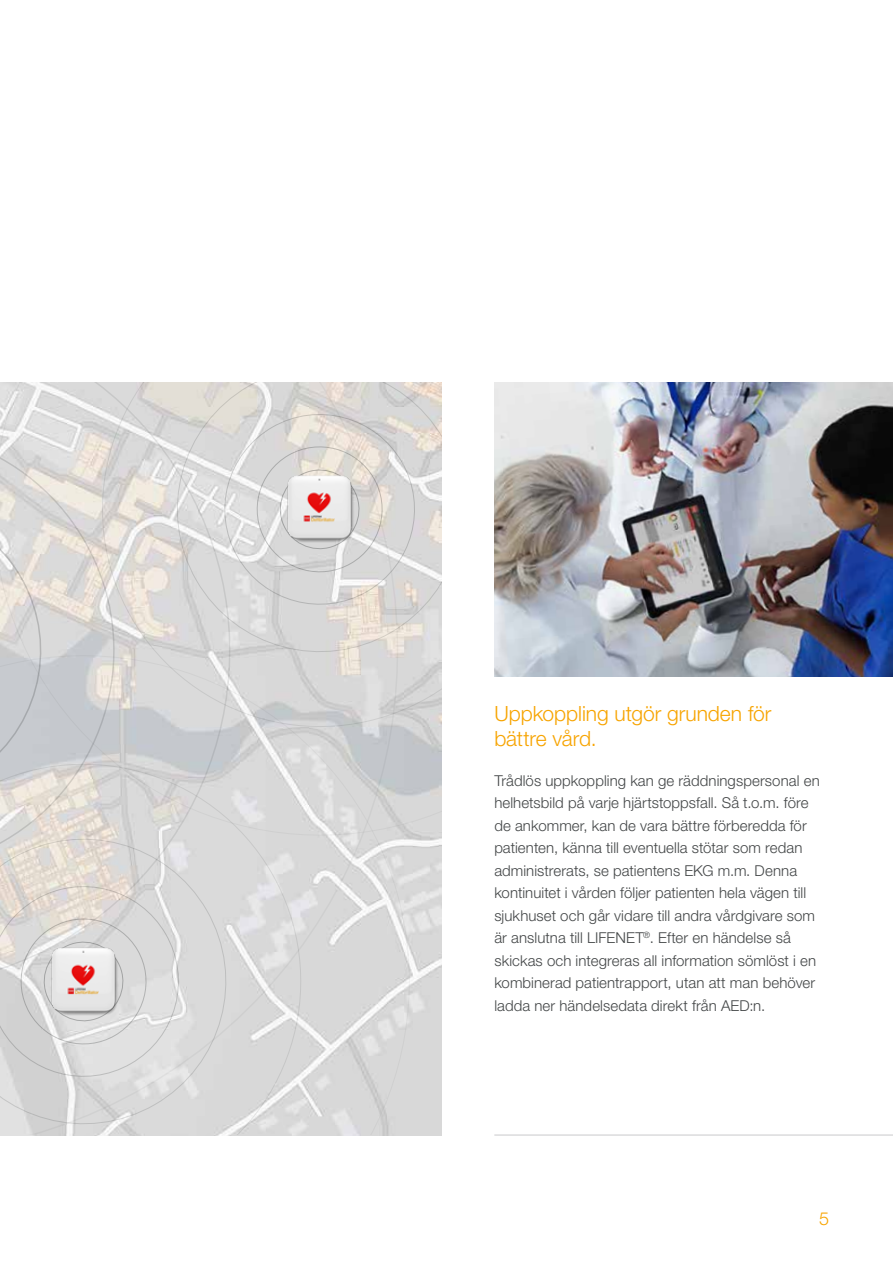
<style>
.page{position:relative;width:893px;height:1263px;background:#fff}
.page>*{position:absolute;margin:0;border:0;box-sizing:border-box;transform-origin:0 0}
.t1{font:300 21px/25.2px "Helvetica Neue LT Std";letter-spacing:-.005em;color:#f7a400}
.t2{font:300 18px "Helvetica Neue LT Std";color:#f7a400}
.t3{font:300 15px/22.5px "Helvetica Neue LT Std";letter-spacing:.005em;color:#434647}
</style>
<div class="page">
<svg style="left:0;top:383px;width:72px;height:226px;background:#e0dedb"></svg>
<svg style="left:72px;top:383px;width:85px;height:226px;background:#e0dcd8"></svg>
<svg style="left:157px;top:383px;width:284px;height:226px;background:#dddad8"></svg>
<svg style="left:211px;top:401px;width:217px;height:208px;background:#dbd9d7"></svg>
<svg style="left:248px;top:438px;width:143px;height:143px;background:#dbd9d6"></svg>
<svg style="left:0;top:609px;width:441px;height:526px;background:#d6d6d6"></svg>
<svg style="left:0;top:733px;width:332px;height:402px;background:#d8d7d7"></svg>
<svg style="left:0;top:819px;width:246px;height:316px;background:#dbd9d8"></svg>
<svg style="left:0;top:873px;width:192px;height:217px;background:#dbdad8"></svg>
<img style="left:494px;top:383px;width:399px;height:294px">
<hr style="left:494px;top:1135px;width:399px;height:1px;background:#c9cacb">
<img style="left:271px;top:463px;width:91px;height:93px">
<img style="left:34px;top:935px;width:92px;height:93px">
<h1 class="t1" style="left:494px;top:700px;width:279px">Uppkoppling utgör grunden för bättre vård.</h1>
<p class="t3" style="left:494px;top:769px;width:327px">Trådlös uppkoppling kan ge räddningspersonal en helhetsbild på varje hjärtstoppsfall. Så t.o.m. före de ankommer, kan de vara bättre förberedda för patienten, känna till eventuella stötar som redan administrerats, se patientens EKG m.m. Denna kontinuitet i vården följer patienten hela vägen till sjukhuset och går vidare till andra vårdgivare som är anslutna till LIFENET<sup>®</sup>. Efter en händelse så skickas och integreras all information sömlöst i en kombinerad patientrapport, utan att man behöver ladda ner händelsedata direkt från AED:n.</p>
<p class="t2" style="left:819px;top:1207px;width:12px">5</p>
</div>
